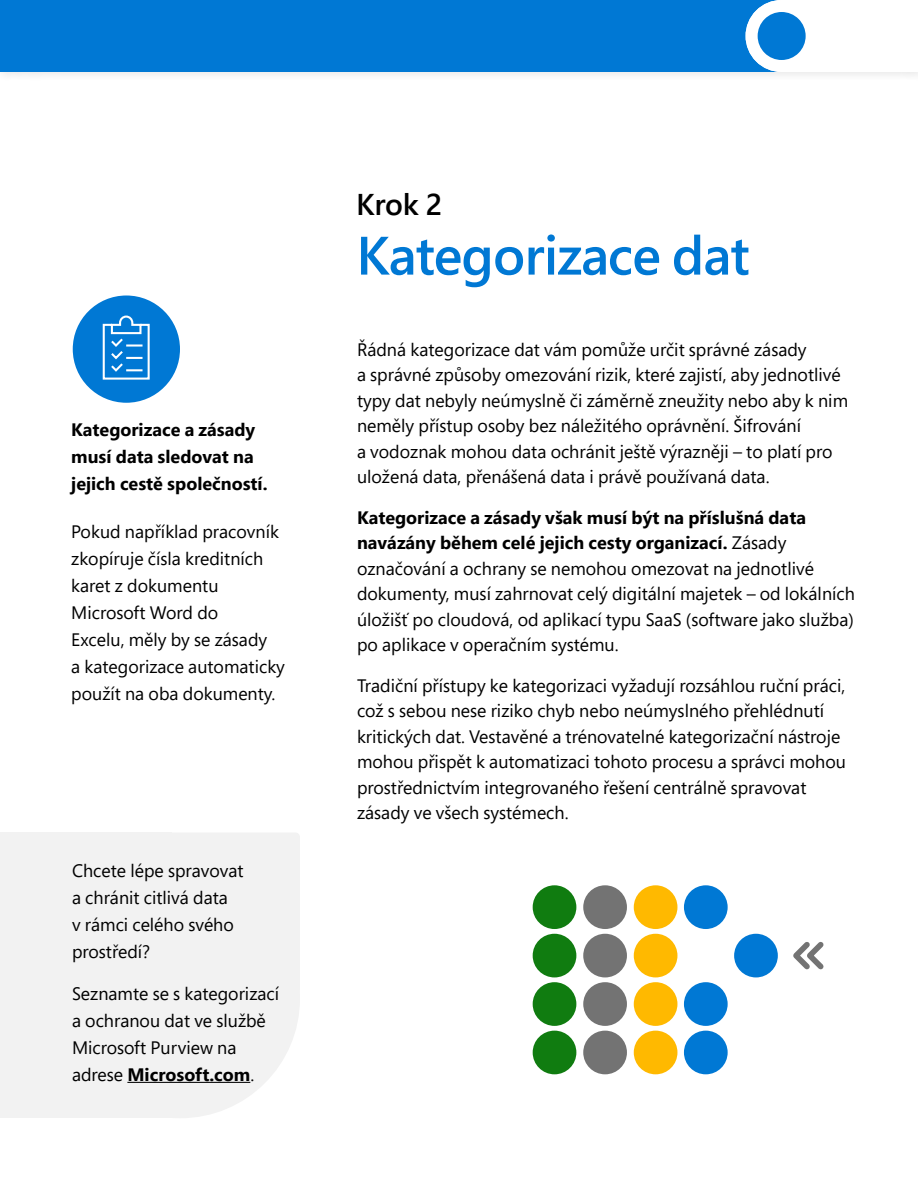
<style>
.page{position:relative;width:918px;height:1188px;background:#fff}
.page>*{position:absolute;margin:0;border:0;box-sizing:border-box;transform-origin:0 0}
._36_46{font:600 54px "Segoe Pro";letter-spacing:-.015em;color:#0078d4}
.HIghlight_text_20_30{font:600 30px "Segoe Pro";color:#000}
.P_12_18{font:18px/25.5px "Segoe Pro";color:#000}
.chapter_ctas{font:18px/27px "Segoe Pro";color:#000}
.P_12_18-2{font:700 18px/27px "Segoe Pro";color:#000}
.s1{font-weight:700}
</style>
<div class="page">
<div style="left:0;top:0;width:918px;height:82px;background:#f8f8f8"></div>
<div style="left:0;top:0;width:918px;height:72px;background:#0078d4"></div>
<svg style="left:746px;top:0;width:172px;height:72px"></svg>
<div style="left:60px;top:879px;width:240px;height:239px;background:#f2f2f2;border-radius:50%"></div>
<div style="left:0;top:833px;width:171px;height:285px;background:#f2f2f2"></div>
<div style="left:153px;top:832px;width:147px;height:161px;background:#f2f2f2;border-radius:4px"></div>
<div style="left:73px;top:296px;width:107px;height:107px;background:#0078d4;border-radius:50%"></div>
<svg style="left:102px;top:315px;width:48px;height:65px"></svg>
<hr style="left:127px;top:1082px;width:123px;height:1px;background:#000">
<div style="left:533px;top:885px;width:43px;height:44px;background:#107c10;border-radius:50%"></div>
<div style="left:533px;top:934px;width:43px;height:43px;background:#107c10;border-radius:50%"></div>
<div style="left:533px;top:982px;width:43px;height:44px;background:#107c10;border-radius:50%"></div>
<div style="left:533px;top:1031px;width:43px;height:43px;background:#107c10;border-radius:50%"></div>
<div style="left:583px;top:885px;width:44px;height:44px;background:#737373;border-radius:50%"></div>
<div style="left:583px;top:934px;width:44px;height:43px;background:#737373;border-radius:50%"></div>
<div style="left:583px;top:982px;width:44px;height:44px;background:#737373;border-radius:50%"></div>
<div style="left:583px;top:1031px;width:44px;height:43px;background:#737373;border-radius:50%"></div>
<div style="left:634px;top:885px;width:43px;height:44px;background:#ffb900;border-radius:50%"></div>
<div style="left:634px;top:934px;width:43px;height:43px;background:#ffb900;border-radius:50%"></div>
<div style="left:634px;top:982px;width:43px;height:44px;background:#ffb900;border-radius:50%"></div>
<div style="left:634px;top:1031px;width:43px;height:43px;background:#ffb900;border-radius:50%"></div>
<div style="left:684px;top:885px;width:44px;height:44px;background:#0078d4;border-radius:50%"></div>
<div style="left:684px;top:982px;width:44px;height:44px;background:#0078d4;border-radius:50%"></div>
<div style="left:734px;top:934px;width:44px;height:43px;background:#0078d4;border-radius:50%"></div>
<div style="left:684px;top:1031px;width:44px;height:43px;background:#0078d4;border-radius:50%"></div>
<svg style="left:793px;top:942px;width:31px;height:28px"></svg>
<p class="P_12_18-2" style="left:71px;top:416px;width:198px">Kategorizace a zásady musí data sledovat na jejich cestě společností.</p>
<p class="P_12_18" style="left:71px;top:518px;width:215px;line-height:27px">Pokud například pracovník zkopíruje čísla kreditních karet z dokumentu<br>Microsoft Word do<br>Excelu, měly by se zásady<br>a kategorizace automaticky použít na oba dokumenty.</p>
<p class="chapter_ctas" style="left:72px;top:856px;width:173px">Chcete lépe spravovat a chránit citlivá data<br>v rámci celého svého prostředí?</p>
<p class="chapter_ctas" style="left:72px;top:979px;width:209px">Seznamte se s kategorizací a ochranou dat ve službě<br>Microsoft Purview na adrese <span class="s1">Microsoft.com</span>.</p>
<p class="HIghlight_text_20_30" style="left:356px;top:183px;width:88px">Krok 2</p>
<p class="_36_46" style="left:356px;top:219px;width:395px">Kategorizace dat</p>
<p class="P_12_18" style="left:357px;top:336px;width:493px">Řádná kategorizace dat vám pomůže určit správné zásady<br>a správné způsoby omezování rizik, které zajistí, aby jednotlivé typy dat nebyly neúmyslně či záměrně zneužity nebo aby k nim neměly přístup osoby bez náležitého oprávnění. Šifrování<br>a vodoznak mohou data ochránit ještě výrazněji – to platí pro uložená data, přenášená data i právě používaná data.</p>
<p class="P_12_18" style="left:357px;top:504px;width:499px"><span class="s1">Kategorizace a zásady však musí být na příslušná data navázány během celé jejich cesty organizací.</span> Zásady označování a ochrany se nemohou omezovat na jednotlivé dokumenty, musí zahrnovat celý digitální majetek – od lokálních úložišť po cloudová, od aplikací typu SaaS (software jako služba) po aplikace v operačním systému.</p>
<p class="P_12_18" style="left:357px;top:672px;width:491px">Tradiční přístupy ke kategorizaci vyžadují rozsáhlou ruční práci, což s sebou nese riziko chyb nebo neúmyslného přehlédnutí kritických dat. Vestavěné a trénovatelné kategorizační nástroje mohou přispět k automatizaci tohoto procesu a správci mohou prostřednictvím integrovaného řešení centrálně spravovat zásady ve všech systémech.</p>
</div>
